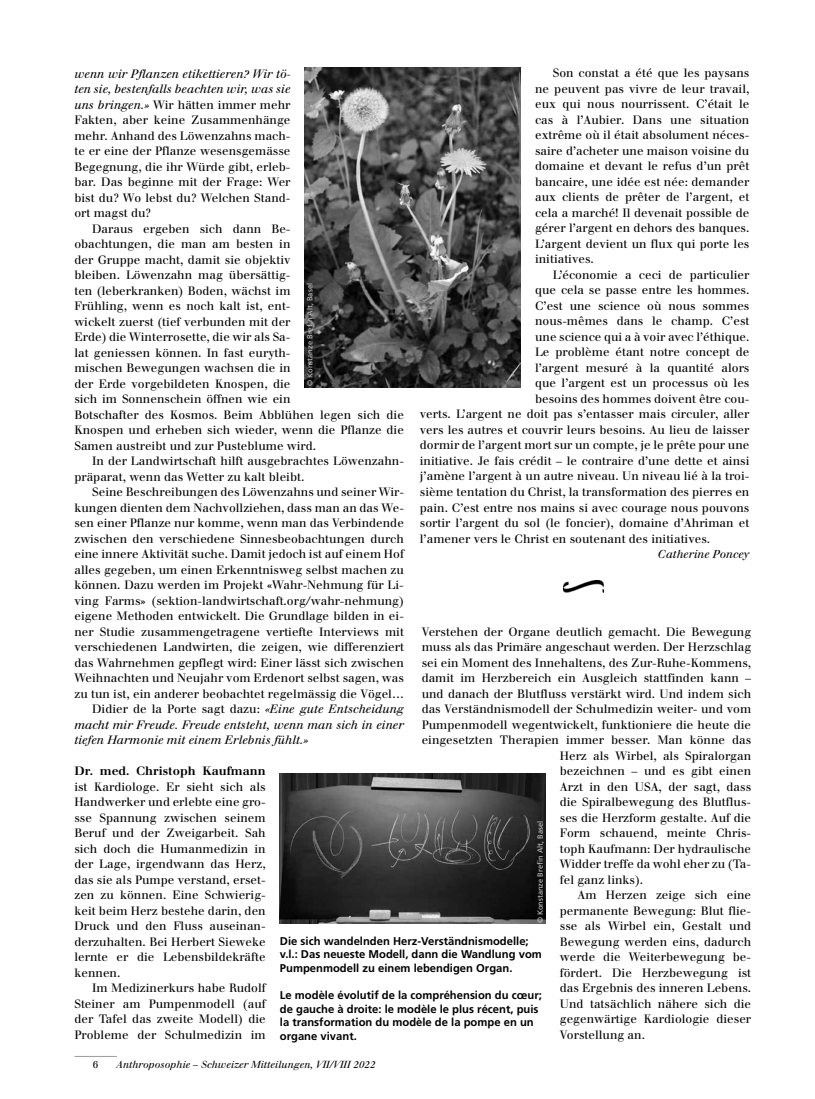
<style>
.page{position:relative;width:815px;height:1099px;background:#fff}
.page>*{position:absolute;margin:0;border:0;box-sizing:border-box;transform-origin:0 0}
.t1{font:11.88px/15.5px "Walbaum";color:#000;text-align:justify}
.t2{font:italic 11.88px "Walbaum";color:#000}
.t3{font:700 11.88px "Walbaum";color:#000}
.t4{font:700 11.25px/13.6px "Frutiger";color:#000}
.t5{font:italic 11.25px "Walbaum";color:#000}
.t6{font:italic 10px "Walbaum";color:#000}
.t7{font:10px "Walbaum";color:#000}
.t8{font:7.5px "Frutiger";color:#c6c7c8}
.s1{font-style:italic}
</style>
<div class="page">
<hr style="left:74px;top:1055px;width:43px;height:1px;background:#9c9e9f">
<img style="left:305px;top:67px;width:216px;height:321px">
<img style="left:280px;top:773px;width:266px;height:150px">
<img style="left:563px;top:580px;width:40px;height:13px">
<p class="t1" style="left:535px;top:65px;width:216px;text-indent:18px">Son constat a été que les paysans ne peuvent pas vivre de leur travail, eux qui nous nourrissent. C’était le cas à l’Aubier. Dans une situation extrême où il était absolument néces&shy;saire d’acheter une maison voisine du domaine et devant le refus d’un prêt bancaire, une idée est née: demander aux clients de prêter de l’argent, et cela a marché! Il devenait possible de gérer l’argent en dehors des banques.<br>L’argent devient un flux qui porte les initiatives.</p>
<p class="t1" style="left:553px;top:267px;width:198px">L’économie a ceci de particulier</p>
<p class="t1" style="left:535px;top:282px;width:216px">que cela se passe entre les hommes.</p>
<p class="t1" style="left:535px;top:298px;width:216px">C’est une science où nous sommes</p>
<p class="t1" style="left:535px;top:313px;width:216px">nous-mêmes dans le champ. C’est</p>
<p class="t1" style="left:535px;top:329px;width:216px">une science qui a à voir avec l’éthique.</p>
<p class="t1" style="left:535px;top:344px;width:216px">Le problème étant notre concept de</p>
<p class="t1" style="left:535px;top:360px;width:216px">l’argent mesuré à la quantité alors</p>
<p class="t1" style="left:535px;top:375px;width:216px">que l’argent est un processus où les</p>
<p class="t1" style="left:535px;top:391px;width:216px">besoins des hommes doivent être cou-</p>
<p class="t1" style="left:420px;top:406px;width:331px">verts. L’argent ne doit pas s’entasser mais circuler, aller</p>
<p class="t1" style="left:420px;top:422px;width:331px">vers les autres et couvrir leurs besoins. Au lieu de laisser</p>
<p class="t1" style="left:420px;top:437px;width:331px">dormir de l’argent mort sur un compte, je le prête pour une</p>
<p class="t1" style="left:420px;top:453px;width:331px">initiative. Je fais crédit – le contraire d’une dette et ainsi</p>
<p class="t1" style="left:420px;top:468px;width:331px">j’amène l’argent à un autre niveau. Un niveau lié à la troi-</p>
<p class="t1" style="left:420px;top:484px;width:331px">sième tentation du Christ, la transformation des pierres en</p>
<p class="t1" style="left:420px;top:499px;width:331px">pain. C’est entre nos mains si avec courage nous pouvons</p>
<p class="t1" style="left:420px;top:515px;width:331px">sortir l’argent du sol (le foncier), domaine d’Ahriman et</p>
<p class="t1" style="left:420px;top:530px;width:292px">l’amener vers le Christ en soutenant des initiatives.</p>
<p class="t5" style="left:658px;top:547px;width:93px">Catherine Poncey</p>
<p class="t1" style="left:74px;top:66px;width:218px"><span class="s1">wenn wir Pflanzen etikettieren? Wir tö&shy;ten sie, bestenfalls beachten wir, was sie uns bringen.»</span> Wir hätten immer mehr Fakten, aber keine Zusammenhänge mehr. Anhand des Löwenzahns mach&shy;te er eine der Pflanze wesensgemässe Begegnung, die ihr Würde gibt, erleb&shy;bar. Das beginne mit der Frage: Wer bist du? Wo lebst du? Welchen Stand&shy;ort magst du?</p>
<p class="t1" style="left:74px;top:221px;width:331px;text-align:left;text-indent:18px">Daraus ergeben sich dann Be-<br>obachtungen, die man am besten in<br>der Gruppe macht, damit sie objektiv<br>bleiben. Löwenzahn mag übersättig-<br>ten (leberkranken) Boden, wächst im<br>Frühling, wenn es noch kalt ist, ent-<br>wickelt zuerst (tief verbunden mit der<br>Erde) die Winterrosette, die wir als Sa-<br>lat geniessen können. In fast euryth-<br>mischen Bewegungen wachsen die in<br>der Erde vorgebildeten Knospen, die<br>sich im Sonnenschein öffnen wie ein<br>Botschafter des Kosmos. Beim Abblühen legen sich die Knospen und erheben sich wieder, wenn die Pflanze die Samen austreibt und zur Pusteblume wird.</p>
<p class="t1" style="left:74px;top:453px;width:331px;text-indent:18px">In der Landwirtschaft hilft ausgebrachtes Löwenzahn&shy;präparat, wenn das Wetter zu kalt bleibt.</p>
<p class="t1" style="left:92px;top:484px;width:313px">Seine Beschreibungen des Löwenzahns und seiner Wir-</p>
<p class="t1" style="left:74px;top:500px;width:331px">kungen dienten dem Nachvollziehen, dass man an das We-</p>
<p class="t1" style="left:74px;top:515px;width:331px">sen einer Pflanze nur komme, wenn man das Verbindende</p>
<p class="t1" style="left:74px;top:531px;width:331px">zwischen den verschiedene Sinnesbeobachtungen durch</p>
<p class="t1" style="left:74px;top:546px;width:331px">eine innere Aktivität suche. Damit jedoch ist auf einem Hof</p>
<p class="t1" style="left:74px;top:562px;width:331px">alles gegeben, um einen Erkenntnisweg selbst machen zu</p>
<p class="t1" style="left:74px;top:577px;width:331px">können. Dazu werden im Projekt «Wahr-Nehmung für Li-</p>
<p class="t1" style="left:74px;top:593px;width:331px">ving Farms» (sektion-landwirtschaft.org/wahr-nehmung)</p>
<p class="t1" style="left:74px;top:608px;width:331px">eigene Methoden entwickelt. Die Grundlage bilden in ei-</p>
<p class="t1" style="left:74px;top:624px;width:331px">ner Studie zusammengetragene vertiefte Interviews mit</p>
<p class="t1" style="left:74px;top:639px;width:331px">verschiedenen Landwirten, die zeigen, wie differenziert</p>
<p class="t1" style="left:74px;top:655px;width:331px">das Wahrnehmen gepflegt wird: Einer lässt sich zwischen</p>
<p class="t1" style="left:74px;top:670px;width:331px">Weihnachten und Neujahr vom Erdenort selbst sagen, was</p>
<p class="t1" style="left:74px;top:686px;width:331px">zu tun ist, ein anderer beobachtet regelmässig die Vögel…</p>
<p class="t1" style="left:92px;top:701px;width:313px">Didier de la Porte sagt dazu: <span class="s1">«Eine gute Entscheidung</span></p>
<p class="t2" style="left:74px;top:717px;width:331px">macht mir Freude. Freude entsteht, wenn man sich in einer</p>
<p class="t2" style="left:74px;top:733px;width:235px">tiefen Harmonie mit einem Erlebnis fühlt.»</p>
<p class="t3" style="left:74px;top:763px;width:193px">Dr. med. Christoph Kaufmann</p>
<p class="t1" style="left:74px;top:779px;width:193px">ist Kardiologe. Er sieht sich als Handwerker und erlebte eine gro&shy;sse Spannung zwischen seinem Beruf und der Zweigarbeit. Sah sich doch die Humanmedizin in der Lage, irgendwann das Herz, das sie als Pumpe verstand, erset&shy;zen zu können. Eine Schwierig&shy;keit beim Herz bestehe darin, den Druck und den Fluss auseinan&shy;derzuhalten. Bei Herbert Sieweke lernte er die Lebensbildekräfte kennen.</p>
<p class="t1" style="left:74px;top:980px;width:193px;text-indent:18px">Im Medizinerkurs habe Rudolf Steiner am Pumpenmodell (auf der Tafel das zweite Modell) die Probleme der Schulmedizin im</p>
<p class="t8" style="left:305px;top:386px;width:104px;rotate:-90deg">© Konstanze Brefin Alt, Basel</p>
<p class="t1" style="left:422px;top:624px;width:331px">Verstehen der Organe deutlich gemacht. Die Bewegung</p>
<p class="t1" style="left:422px;top:639px;width:331px">muss als das Primäre angeschaut werden. Der Herzschlag</p>
<p class="t1" style="left:422px;top:655px;width:331px">sei ein Moment des Innehaltens, des Zur-Ruhe-Kommens,</p>
<p class="t1" style="left:422px;top:670px;width:331px">damit im Herzbereich ein Ausgleich stattfinden kann –</p>
<p class="t1" style="left:422px;top:686px;width:331px">und danach der Blutfluss verstärkt wird. Und indem sich</p>
<p class="t1" style="left:422px;top:701px;width:331px">das Verständnismodell der Schulmedizin weiter- und vom</p>
<p class="t1" style="left:422px;top:717px;width:331px">Pumpenmodell wegentwickelt, funktioniere die heute die</p>
<p class="t1" style="left:422px;top:732px;width:331px">eingesetzten Therapien immer besser. Man könne das</p>
<p class="t1" style="left:560px;top:748px;width:193px">Herz als Wirbel, als Spiralorgan</p>
<p class="t1" style="left:560px;top:763px;width:193px">bezeichnen – und es gibt einen</p>
<p class="t1" style="left:560px;top:779px;width:193px">Arzt in den USA, der sagt, dass</p>
<p class="t1" style="left:560px;top:794px;width:193px">die Spiralbewegung des Blutflus-</p>
<p class="t1" style="left:560px;top:810px;width:193px">ses die Herzform gestalte. Auf die</p>
<p class="t1" style="left:560px;top:825px;width:193px">Form schauend, meinte Chris-</p>
<p class="t1" style="left:560px;top:841px;width:193px">toph Kaufmann: Der hydraulische</p>
<p class="t1" style="left:560px;top:856px;width:193px">Widder treffe da wohl eher zu (Ta-</p>
<p class="t1" style="left:560px;top:872px;width:85px">fel ganz links).</p>
<p class="t1" style="left:578px;top:887px;width:175px">Am Herzen zeige sich eine</p>
<p class="t1" style="left:560px;top:903px;width:193px">permanente Bewegung: Blut flie-</p>
<p class="t1" style="left:560px;top:918px;width:193px">sse als Wirbel ein, Gestalt und</p>
<p class="t1" style="left:560px;top:934px;width:193px">Bewegung werden eins, dadurch</p>
<p class="t1" style="left:560px;top:949px;width:193px">werde die Weiterbewegung be-</p>
<p class="t1" style="left:560px;top:965px;width:193px">fördert. Die Herzbewegung ist</p>
<p class="t1" style="left:560px;top:980px;width:193px">das Ergebnis des inneren Lebens.</p>
<p class="t1" style="left:560px;top:996px;width:193px">Und tatsächlich nähere sich die</p>
<p class="t1" style="left:560px;top:1011px;width:193px">gegenwärtige Kardiologie dieser</p>
<p class="t1" style="left:560px;top:1027px;width:87px">Vorstellung an.</p>
<p class="t8" style="left:536px;top:923px;width:104px;rotate:-90deg">© Konstanze Brefin Alt, Basel</p>
<p class="t4" style="left:280px;top:933px;width:263px">Die sich wandelnden Herz-Verständnismodelle; v.l.: Das neueste Modell, dann die Wandlung vom<br>Pumpenmodell zu einem lebendigen Organ.</p>
<p class="t4" style="left:280px;top:988px;width:263px">Le modèle évolutif de la compréhension du cœur; de gauche à droite: le modèle le plus récent, puis la transformation du modèle de la pompe en un organe vivant.</p>
<p class="t7" style="left:93px;top:1058px;width:7px">6</p>
<p class="t6" style="left:117px;top:1058px;width:260px">Anthroposophie – Schweizer Mitteilungen, VII/VIII 2022</p>
</div>
